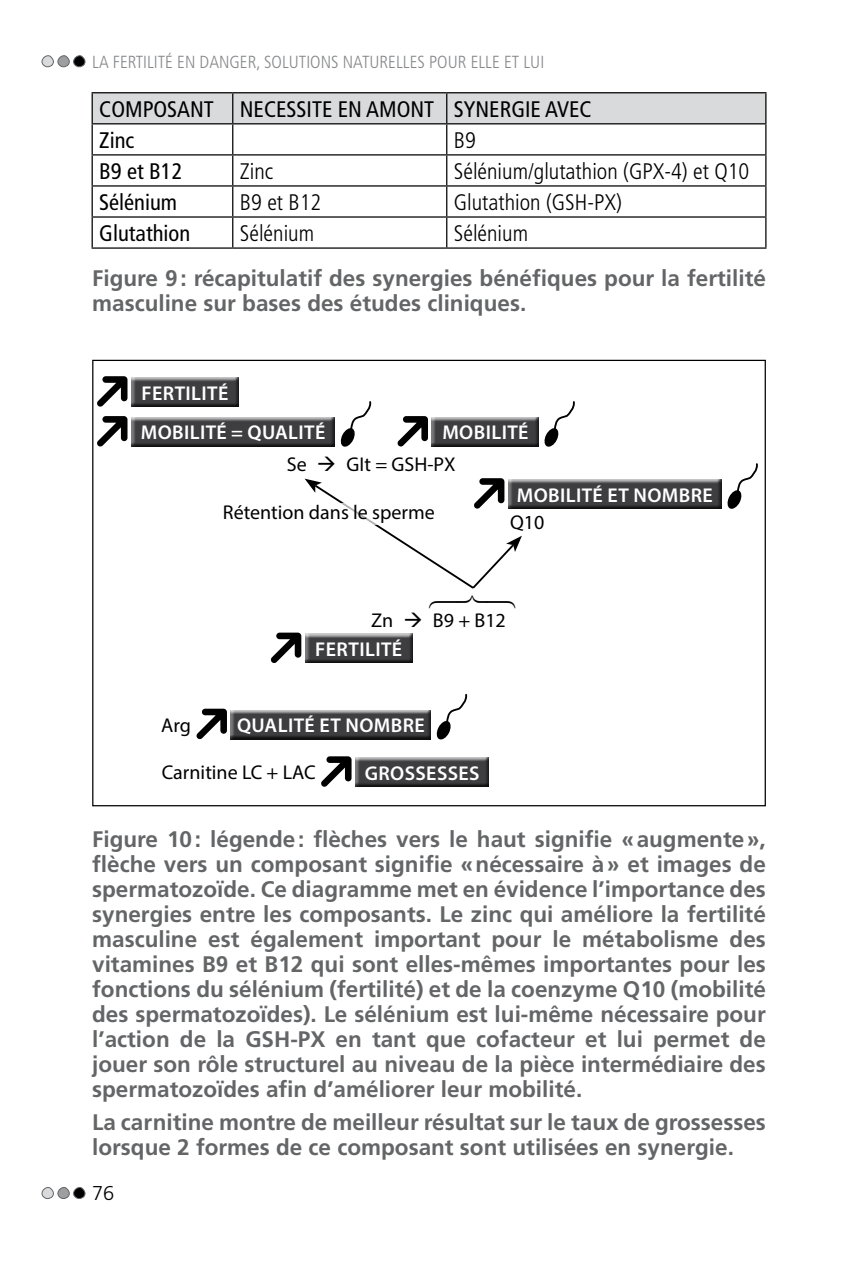
<style>
.page{position:relative;width:851px;height:1276px;background:#fff}
.page>*{position:absolute;margin:0;border:0;box-sizing:border-box;transform-origin:0 0}
.t1{font:29.25px "MT Extra";color:#000}
.t2{font:700 22.5px/25px "Frutiger LT Std";color:#646567}
.t3{font:300 condensed 22.5px "Frutiger LT Std";color:#000}
.t4{font:condensed 22.5px/31px "Frutiger LT Std";color:#000}
.t5{font:600 20px "Myriad Pro";letter-spacing:.02em;color:#fff}
.t6{font:20px "Myriad Pro";color:#000}
.t7{font:300 20px "Frutiger LT Std";color:#000}
.t8{font:300 condensed 17.5px "Frutiger LT Std";color:#87888a}
</style>
<div class="page">
<svg style="left:41px;top:1187px;width:45px;height:12px"></svg>
<svg style="left:41px;top:55px;width:45px;height:13px"></svg>
<div style="left:93px;top:93px;width:672px;height:30px;background:#d9dadb"></div>
<hr style="left:92px;top:92px;width:141px;height:1px;background:#000">
<hr style="left:92px;top:93px;width:1px;height:30px;background:#000">
<hr style="left:233px;top:92px;width:213px;height:1px;background:#000">
<hr style="left:232px;top:93px;width:1px;height:30px;background:#000">
<hr style="left:446px;top:92px;width:320px;height:1px;background:#000">
<hr style="left:446px;top:93px;width:1px;height:30px;background:#000">
<hr style="left:765px;top:93px;width:1px;height:30px;background:#000">
<hr style="left:92px;top:123px;width:141px;height:1px;background:#000">
<hr style="left:92px;top:124px;width:1px;height:30px;background:#000">
<hr style="left:233px;top:123px;width:213px;height:1px;background:#000">
<hr style="left:232px;top:124px;width:1px;height:30px;background:#000">
<hr style="left:446px;top:123px;width:320px;height:1px;background:#000">
<hr style="left:446px;top:124px;width:1px;height:30px;background:#000">
<hr style="left:765px;top:124px;width:1px;height:30px;background:#000">
<hr style="left:92px;top:154px;width:141px;height:1px;background:#000">
<hr style="left:92px;top:155px;width:1px;height:30px;background:#000">
<hr style="left:233px;top:154px;width:213px;height:1px;background:#000">
<hr style="left:232px;top:155px;width:1px;height:30px;background:#000">
<hr style="left:446px;top:154px;width:320px;height:1px;background:#000">
<hr style="left:446px;top:155px;width:1px;height:30px;background:#000">
<hr style="left:765px;top:155px;width:1px;height:30px;background:#000">
<hr style="left:92px;top:185px;width:141px;height:2px;background:#000">
<hr style="left:233px;top:185px;width:213px;height:2px;background:#000">
<hr style="left:446px;top:185px;width:320px;height:2px;background:#000">
<hr style="left:92px;top:216px;width:141px;height:2px;background:#000">
<svg style="left:92px;top:187px;width:1px;height:60px"></svg>
<hr style="left:233px;top:216px;width:213px;height:2px;background:#000">
<svg style="left:232px;top:187px;width:1px;height:60px"></svg>
<hr style="left:446px;top:216px;width:320px;height:2px;background:#000">
<svg style="left:446px;top:187px;width:1px;height:60px"></svg>
<svg style="left:765px;top:187px;width:1px;height:60px"></svg>
<hr style="left:92px;top:247px;width:141px;height:2px;background:#000">
<hr style="left:233px;top:247px;width:213px;height:2px;background:#000">
<hr style="left:446px;top:247px;width:320px;height:2px;background:#000">
<div style="left:355px;top:755px;width:137px;height:35px;background:#000;opacity:.75"></div>
<svg style="left:321px;top:756px;width:30px;height:31px"></svg>
<div style="left:230px;top:708px;width:205px;height:35px;background:#000;opacity:.75"></div>
<svg style="left:196px;top:708px;width:31px;height:31px"></svg>
<div style="left:507px;top:477px;width:218px;height:35px;background:#000;opacity:.75"></div>
<div style="left:431px;top:415px;width:112px;height:35px;background:#000;opacity:.75"></div>
<svg style="left:397px;top:416px;width:31px;height:31px"></svg>
<div style="left:131px;top:375px;width:112px;height:35px;background:#000;opacity:.75"></div>
<svg style="left:97px;top:376px;width:30px;height:31px"></svg>
<div style="left:304px;top:632px;width:113px;height:35px;background:#000;opacity:.75"></div>
<svg style="left:270px;top:632px;width:31px;height:31px"></svg>
<div style="left:131px;top:415px;width:207px;height:35px;background:#000;opacity:.75"></div>
<svg style="left:97px;top:416px;width:30px;height:31px"></svg>
<svg style="left:340px;top:401px;width:31px;height:46px"></svg>
<svg style="left:544px;top:401px;width:31px;height:46px"></svg>
<svg style="left:727px;top:463px;width:31px;height:46px"></svg>
<svg style="left:436px;top:694px;width:31px;height:46px"></svg>
<svg style="left:304px;top:478px;width:218px;height:111px"></svg>
<div style="left:223px;top:503px;width:212px;height:21px;background:#fff"></div>
<p class="t8" style="left:92px;top:52px;width:453px">LA FERTILITÉ EN DANGER, SOLUTIONS NATURELLES POUR ELLE ET LUI</p>
<p class="t4" style="left:99px;top:94px;width:494px">COMPOSANT NECESSITE EN AMONT SYNERGIE AVEC<br>Zinc</p>
<p class="t3" style="left:454px;top:127px;width:24px">B9</p>
<p class="t4" style="left:99px;top:156px;width:85px">B9 et B12</p>
<p class="t3" style="left:240px;top:158px;width:35px">Zinc</p>
<p class="t3" style="left:454px;top:158px;width:297px">Sélénium/glutathion (GPX-4) et Q10</p>
<p class="t4" style="left:99px;top:187px;width:79px">Sélénium</p>
<p class="t3" style="left:240px;top:189px;width:83px">B9 et B12</p>
<p class="t3" style="left:454px;top:189px;width:169px">Glutathion (GSH-PX)</p>
<p class="t4" style="left:99px;top:218px;width:92px">Glutathion</p>
<p class="t3" style="left:240px;top:220px;width:76px">Sélénium</p>
<p class="t3" style="left:454px;top:220px;width:76px">Sélénium</p>
<p class="t2" style="left:92px;top:266px;width:675px">Figure 9: récapitulatif des synergies bénéfiques pour la fertilité masculine sur bases des études cliniques.</p>
<p class="t5" style="left:141px;top:380px;width:88px">FERTILITÉ</p>
<p class="t5" style="left:141px;top:420px;width:186px">MOBILITÉ = QUALITÉ</p>
<p class="t5" style="left:442px;top:420px;width:88px">MOBILITÉ</p>
<p class="t6" style="left:287px;top:452px;width:170px">Se → GIt = GSH-PX</p>
<p class="t6" style="left:223px;top:500px;width:213px">Rétention dans le sperme</p>
<p class="t5" style="left:516px;top:482px;width:197px">MOBILITÉ ET NOMBRE</p>
<p class="t6" style="left:510px;top:510px;width:36px">Q10</p>
<p class="t1" style="left:515px;top:628px;width:88px;rotate:-180deg">123</p>
<p class="t6" style="left:371px;top:607px;width:136px">Zn → B9 + B12</p>
<p class="t6" style="left:161px;top:712px;width:31px">Arg</p>
<p class="t5" style="left:315px;top:636px;width:88px">FERTILITÉ</p>
<p class="t5" style="left:237px;top:712px;width:189px">QUALITÉ ET NOMBRE</p>
<p class="t6" style="left:162px;top:760px;width:155px">Carnitine LC + LAC</p>
<p class="t5" style="left:364px;top:760px;width:116px">GROSSESSES</p>
<p class="t2" style="left:92px;top:826px;width:675px;text-align:justify">Figure 10: légende: flèches vers le haut signifie «augmente», flèche vers un composant signifie «nécessaire à» et images de spermatozoïde. Ce diagramme met en évidence l’importance des synergies entre les composants. Le zinc qui améliore la fertilité masculine est également important pour le métabolisme des vitamines B9 et B12 qui sont elles-mêmes importantes pour les fonctions du sélénium (fertilité) et de la coenzyme Q10 (mobilité des spermatozoïdes). Le sélénium est lui-même nécessaire pour l’action de la GSH-PX en tant que cofacteur et lui permet de jouer son rôle structurel au niveau de la pièce intermédiaire des spermatozoïdes afin d’améliorer leur mobilité.</p>
<p class="t2" style="left:92px;top:1110px;width:675px">La carnitine montre de meilleur résultat sur le taux de grossesses lorsque 2 formes de ce composant sont utilisées en synergie.</p>
<p class="t7" style="left:92px;top:1181px;width:24px">76</p>
</div>
